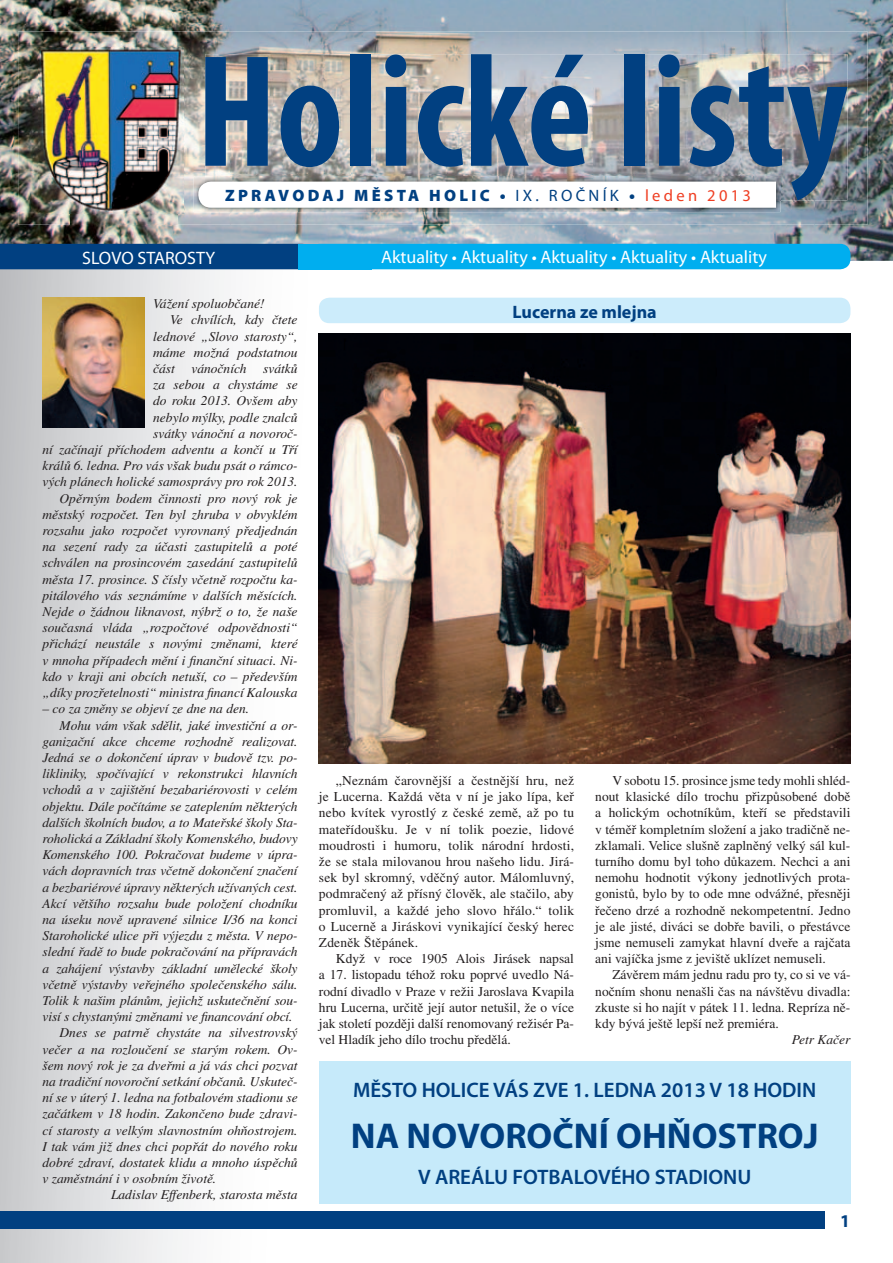
<style>
.page{position:relative;width:893px;height:1263px;background:#fff}
.page>*{position:absolute;margin:0;border:0;box-sizing:border-box;transform-origin:0 0}
.t1{font:700 condensed 161.25px "Myriad Pro";color:#014081}
.t2{font:700 36px "Myriad Pro";color:#014081}
.t3{font:600 21px "Myriad Pro";color:#014081}
.t4{font:18px "Myriad Pro";color:#fff}
.t5{font:700 18px "Myriad Pro";color:#014081}
.t6{font:900 16.5px "Myriad Pro";letter-spacing:.2em;color:#014081}
.t7{font:italic 13.5px "Times CE";color:#231f20}
.t8{font:13.5px/16.2px "Times CE";color:#231f20;text-align:justify}
.s1{font-weight:400}
.s2{font-weight:400;color:#ef3e22}
</style>
<div class="page">
<div style="left:0;top:261px;width:308px;height:1002px;background:linear-gradient(to right,#c6c8ca,#fff)"></div>
<div style="left:0;top:1212px;width:825px;height:17px;background:#014081"></div>
<img style="left:43px;top:298px;width:102px;height:130px">
<div style="left:319px;top:298px;width:531px;height:25px;background:#ccecfb;border-radius:10px"></div>
<img style="left:319px;top:333px;width:531px;height:431px">
<div style="left:319px;top:1061px;width:531px;height:142px;background:#c6eafa"></div>
<img style="left:0;top:0;width:893px;height:261px">
<div style="left:0;top:244px;width:298px;height:25px;background:#014081"></div>
<img style="left:18px;top:31px;width:849px;height:48px">
<img style="left:18px;top:79px;width:53px;height:146px">
<img style="left:178px;top:79px;width:52px;height:146px">
<img style="left:815px;top:79px;width:52px;height:146px">
<img style="left:71px;top:214px;width:107px;height:11px">
<img style="left:230px;top:200px;width:585px;height:25px">
<img style="left:205px;top:54px;width:642px;height:146px">
<img style="left:38px;top:47px;width:146px;height:167px">
<div style="left:298px;top:244px;width:73px;height:25px;background:#00aeef"></div>
<div style="left:309px;top:244px;width:541px;height:25px;background:#00aeef;border-radius:10px"></div>
<img style="left:194px;top:177px;width:586px;height:35px">
<img style="left:205px;top:177px;width:575px;height:23px">
<svg style="left:198px;top:182px;width:578px;height:26px"></svg>
<h1 class="t1" style="left:196px;top:11px;width:653px">Holické listy</h1>
<p class="t6" style="left:225px;top:185px;width:527px">ZPRAVODAJ MĚSTA HOLIC • <span class="s1">IX. ROČNÍK</span> • <span class="s2">leden 2013</span></p>
<h3 class="t4" style="left:82px;top:247px;width:135px">SLOVO STAROSTY</h3>
<p class="t7" style="left:153px;top:296px;width:113px">Vážení spoluobčané!</p>
<p class="t7" style="left:170px;top:312px;width:129px">Ve chvílích, kdy čtete</p>
<p class="t7" style="left:153px;top:328px;width:146px">lednové „Slovo starosty“,</p>
<p class="t7" style="left:153px;top:344px;width:146px">máme možná podstatnou</p>
<p class="t7" style="left:153px;top:361px;width:146px">část vánočních svátků</p>
<p class="t7" style="left:153px;top:377px;width:146px">za sebou a chystáme se</p>
<p class="t7" style="left:153px;top:393px;width:146px">do roku 2013. Ovšem aby</p>
<p class="t7" style="left:153px;top:409px;width:146px">nebylo mýlky, podle znalců</p>
<p class="t7" style="left:153px;top:425px;width:146px">svátky vánoční a novoroč-</p>
<p class="t7" style="left:43px;top:442px;width:257px">ní začínají příchodem adventu a končí u Tří</p>
<p class="t7" style="left:43px;top:458px;width:257px">králů 6. ledna. Pro vás však budu psát o rámco-</p>
<p class="t7" style="left:43px;top:474px;width:257px">vých plánech holické samosprávy pro rok 2013.</p>
<p class="t7" style="left:60px;top:490px;width:240px">Opěrným bodem činnosti pro nový rok je</p>
<p class="t7" style="left:43px;top:506px;width:257px">městský rozpočet. Ten byl zhruba v obvyklém</p>
<p class="t7" style="left:43px;top:523px;width:257px">rozsahu jako rozpočet vyrovnaný předjednán</p>
<p class="t7" style="left:43px;top:539px;width:257px">na sezení rady za účasti zastupitelů a poté</p>
<p class="t7" style="left:43px;top:555px;width:257px">schválen na prosincovém zasedání zastupitelů</p>
<p class="t7" style="left:43px;top:571px;width:257px">města 17. prosince. S čísly včetně rozpočtu ka-</p>
<p class="t7" style="left:43px;top:587px;width:257px">pitálového vás seznámíme v dalších měsících.</p>
<p class="t7" style="left:43px;top:604px;width:257px">Nejde o žádnou liknavost, nýbrž o to, že naše</p>
<p class="t7" style="left:43px;top:620px;width:257px">současná vláda „rozpočtové odpovědnosti“</p>
<p class="t7" style="left:43px;top:636px;width:257px">přichází neustále s novými změnami, které</p>
<p class="t7" style="left:43px;top:652px;width:257px">v mnoha případech mění i finanční situaci. Ni-</p>
<p class="t7" style="left:43px;top:668px;width:257px">kdo v kraji ani obcích netuší, co – především</p>
<p class="t7" style="left:43px;top:685px;width:257px">„díky prozřetelnosti“ ministra financí Kalouska</p>
<p class="t7" style="left:43px;top:701px;width:208px">– co za změny se objeví ze dne na den.</p>
<p class="t7" style="left:60px;top:717px;width:240px">Mohu vám však sdělit, jaké investiční a or-</p>
<p class="t7" style="left:43px;top:733px;width:257px">ganizační akce chceme rozhodně realizovat.</p>
<p class="t7" style="left:43px;top:749px;width:257px">Jedná se o dokončení úprav v budově tzv. po-</p>
<p class="t7" style="left:43px;top:766px;width:257px">likliniky, spočívající v rekonstrukci hlavních</p>
<p class="t7" style="left:43px;top:782px;width:257px">vchodů a v zajištění bezabariérovosti v celém</p>
<p class="t7" style="left:43px;top:798px;width:257px">objektu. Dále počítáme se zateplením některých</p>
<p class="t7" style="left:43px;top:814px;width:257px">dalších školních budov, a to Mateřské školy Sta-</p>
<p class="t7" style="left:43px;top:830px;width:257px">roholická a Základní školy Komenského, budovy</p>
<p class="t7" style="left:43px;top:847px;width:257px">Komenského 100. Pokračovat budeme v úpra-</p>
<p class="t7" style="left:43px;top:863px;width:257px">vách dopravních tras včetně dokončení značení</p>
<p class="t7" style="left:43px;top:879px;width:257px">a bezbariérové úpravy některých užívaných cest.</p>
<p class="t7" style="left:43px;top:895px;width:257px">Akcí většího rozsahu bude položení chodníku</p>
<p class="t7" style="left:43px;top:911px;width:257px">na úseku nově upravené silnice I/36 na konci</p>
<p class="t7" style="left:43px;top:928px;width:257px">Staroholické ulice při výjezdu z města. V nepo-</p>
<p class="t7" style="left:43px;top:944px;width:257px">slední řadě to bude pokračování na přípravách</p>
<p class="t7" style="left:43px;top:960px;width:257px">a zahájení výstavby základní umělecké školy</p>
<p class="t7" style="left:43px;top:976px;width:257px">včetně výstavby veřejného společenského sálu.</p>
<p class="t7" style="left:43px;top:992px;width:257px">Tolik k našim plánům, jejichž uskutečnění sou-</p>
<p class="t7" style="left:43px;top:1009px;width:252px">visí s chystanými změnami ve financování obcí.</p>
<p class="t7" style="left:60px;top:1025px;width:240px">Dnes se patrně chystáte na silvestrovský</p>
<p class="t7" style="left:43px;top:1041px;width:257px">večer a na rozloučení se starým rokem. Ov-</p>
<p class="t7" style="left:43px;top:1057px;width:257px">šem nový rok je za dveřmi a já vás chci pozvat</p>
<p class="t7" style="left:43px;top:1073px;width:257px">na tradiční novoroční setkání občanů. Uskuteč-</p>
<p class="t7" style="left:43px;top:1090px;width:257px">ní se v úterý 1. ledna na fotbalovém stadionu se</p>
<p class="t7" style="left:43px;top:1106px;width:257px">začátkem v 18 hodin. Zakončeno bude zdravi-</p>
<p class="t7" style="left:43px;top:1122px;width:257px">cí starosty a velkým slavnostním ohňostrojem.</p>
<p class="t7" style="left:43px;top:1138px;width:257px">I tak vám již dnes chci popřát do nového roku</p>
<p class="t7" style="left:43px;top:1154px;width:257px">dobré zdraví, dostatek klidu a mnoho úspěchů</p>
<p class="t7" style="left:43px;top:1171px;width:175px">v zaměstnání i v osobním životě.</p>
<p class="t7" style="left:111px;top:1187px;width:188px">Ladislav Effenberk, starosta města</p>
<h3 class="t4" style="left:381px;top:246px;width:387px">Aktuality • Aktuality • Aktuality • Aktuality • Aktuality</h3>
<h3 class="t5" style="left:513px;top:300px;width:146px">Lucerna ze mlejna</h3>
<p class="t8" style="left:595px;top:772px;width:257px;text-indent:17px">V sobotu 15. prosince jsme tedy mohli shléd&shy;nout klasické dílo trochu přizpůsobené době a holickým ochotníkům, kteří se představili v téměř kompletním složení a jako tradičně ne&shy;zklamali. Velice slušně zaplněný velký sál kul&shy;turního domu byl toho důkazem. Nechci a ani nemohu hodnotit výkony jednotlivých prota&shy;gonistů, bylo by to ode mne odvážné, přesněji řečeno drzé a rozhodně nekompetentní. Jedno je ale jisté, diváci se dobře bavili, o přestávce jsme nemuseli zamykat hlavní dveře a rajčata ani vajíčka jsme z jeviště uklízet nemuseli.</p>
<p class="t8" style="left:595px;top:966px;width:257px;text-indent:17px">Závěrem mám jednu radu pro ty, co si ve vá&shy;nočním shonu nenašli čas na návštěvu divadla: zkuste si ho najít v pátek 11. ledna. Repríza ně&shy;kdy bývá ještě lepší než premiéra.</p>
<p class="t7" style="left:792px;top:1032px;width:60px">Petr Kačer</p>
<h3 class="t3" style="left:353px;top:1076px;width:465px">MĚSTO HOLICE VÁS ZVE 1. LEDNA 2013 V 18 HODIN</h3>
<h2 class="t2" style="left:351px;top:1112px;width:469px">NA NOVOROČNÍ OHŇOSTROJ</h2>
<h3 class="t3" style="left:418px;top:1163px;width:335px">V AREÁLU FOTBALOVÉHO STADIONU</h3>
<p class="t8" style="left:319px;top:772px;width:257px;text-indent:17px">„Neznám čarovnější a čestnější hru, než je Lucerna. Každá věta v ní je jako lípa, keř nebo kvítek vyrostlý z české země, až po tu mateřídoušku. Je v ní tolik poezie, lidové moudrosti i humoru, tolik národní hrdosti, že se stala milovanou hrou našeho lidu. Jirá&shy;sek byl skromný, vděčný autor. Málomluvný, podmračený až přísný člověk, ale stačilo, aby promluvil, a každé jeho slovo hřálo.“ tolik o Lucerně a Jiráskovi vynikající český herec Zdeněk Štěpánek.</p>
<p class="t8" style="left:319px;top:950px;width:257px;text-indent:17px">Když v roce 1905 Alois Jirásek napsal a 17. listopadu téhož roku poprvé uvedlo Ná&shy;rodní divadlo v Praze v režii Jaroslava Kvapila hru Lucerna, určitě její autor netušil, že o více jak století později další renomovaný režisér Pa&shy;vel Hladík jeho dílo trochu předělá.</p>
<h3 class="t5" style="left:840px;top:1209px;width:11px">1</h3>
</div>
